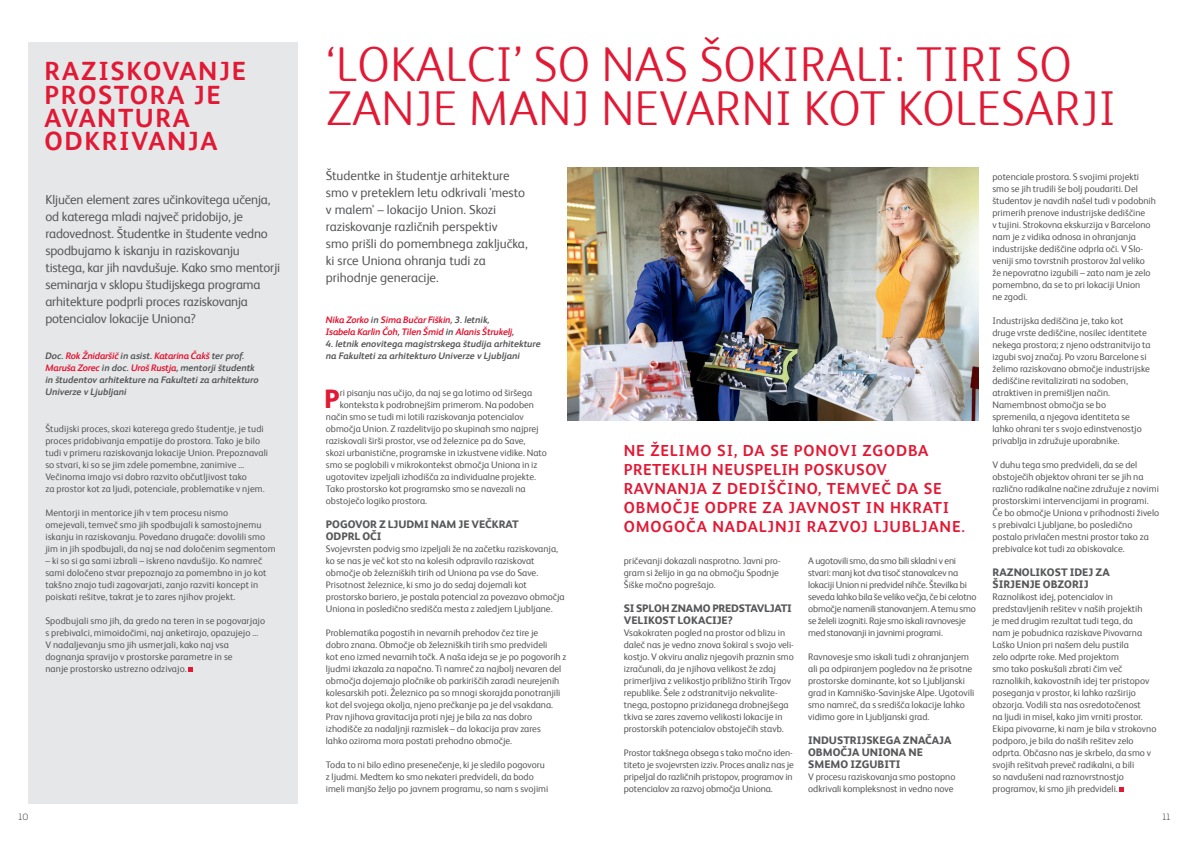
<style>
.page{position:relative;width:1191px;height:842px;background:#fff}
.page>*{position:absolute;margin:0;border:0;box-sizing:border-box;transform-origin:0 0}
.t1{font:300 49px/44.1px "HEINEKEN Core";letter-spacing:.01em;color:#e21935}
.t2{font:800 26.8px "HEINEKEN Core";color:#e21935}
.t3{font:700 26.4px/23.4px "HEINEKEN Core";letter-spacing:.06em;color:#e21935}
.t4{font:700 16px/19px "HEINEKEN Core";letter-spacing:.05em;color:#e21935}
.t5{font:13px/17px "HEINEKEN Core";letter-spacing:-.015em;color:#57585a}
.t6{font:800 11px/12px "HEINEKEN Core";color:#57585a}
.t7{font:800 11px/12px "HEINEKEN Core";letter-spacing:-.02em;color:#57585a}
.t8{font:9.5px/12px "HEINEKEN Core";color:#57585a}
.t9{font:9.5px/12px "HEINEKEN Core";letter-spacing:-.02em;color:#57585a}
.t10{font:italic 700 9.5px/12px "HEINEKEN Core";color:#57585a}
.t11{font:italic 700 9.5px/12px "HEINEKEN Core";letter-spacing:-.02em;color:#e21935}
.t12{font:300 9px "Intro";color:#231f20}
.s1{color:#e21935}
.s2{color:#57585a}
</style>
<div class="page">
<div style="left:28px;top:43px;width:270px;height:761px;background:#e6e7e9"></div>
<svg style="left:189px;top:667px;width:4px;height:5px"></svg>
<img style="left:567px;top:167px;width:411px;height:253px">
<svg style="left:1119px;top:787px;width:5px;height:5px"></svg>
<h3 class="t3" style="left:45px;top:58px;width:203px">RAZISKOVANJE<br>PROSTORA JE<br>AVANTURA<br>ODKRIVANJA</h3>
<p class="t5" style="left:45px;top:190px;width:236px">Ključen element zares učinkovitega učenja, od katerega mladi največ pridobijo, je radovednost. Študentke in študente vedno spodbujamo k iskanju in raziskovanju tistega, kar jih navdušuje. Kako smo mentorji seminarja v sklopu študijskega programa arhitekture podprli proces raziskovanja potencialov lokacije Uniona?</p>
<p class="t10" style="left:45px;top:349px;width:215px">Doc. <span class="s1">Rok Žnidaršič</span> in asist. <span class="s1">Katarina Čakš</span> ter prof.<br><span class="s1">Maruša Zorec</span> in doc. <span class="s1">Uroš Rustja</span>, mentorji študentk in študentov arhitekture na Fakulteti za arhitekturo Univerze v Ljubljani</p>
<p class="t8" style="left:45px;top:422px;width:224px">Študijski proces, skozi katerega gredo študentje, je tudi proces pridobivanja empatije do prostora. Tako je bilo tudi v primeru raziskovanja lokacije Union. Prepoznavali so stvari, ki so se jim zdele pomembne, zanimive … Večinoma imajo vsi dobro razvito občutljivost tako<br>za prostor kot za ljudi, potenciale, problematike v njem.</p>
<p class="t8" style="left:45px;top:506px;width:232px">Mentorji in mentorice jih v tem procesu nismo<br>omejevali, temveč smo jih spodbujali k samostojnemu iskanju in raziskovanju. Povedano drugače: dovolili smo jim in jih spodbujali, da naj se nad določenim segmentom</p>
<p class="t8" style="left:45px;top:554px;width:223px">– ki so si ga sami izbrali – iskreno navdušijo. Ko namreč sami določeno stvar prepoznajo za pomembno in jo kot takšno znajo tudi zagovarjati, zanjo razviti koncept in poiskati rešitve, takrat je to zares njihov projekt.</p>
<p class="t8" style="left:45px;top:614px;width:221px">Spodbujali smo jih, da gredo na teren in se pogovarjajo s prebivalci, mimoidočimi, naj anketirajo, opazujejo … V nadaljevanju smo jih usmerjali, kako naj vsa dognanja spravijo v prostorske parametre in se<br>nanje prostorsko ustrezno odzivajo.</p>
<h1 class="t1" style="left:327px;top:39px;width:790px">‘LOKALCI’ SO NAS ŠOKIRALI: TIRI SO<br>ZANJE MANJ NEVARNI KOT KOLESARJI</h1>
<h3 class="t5" style="left:326px;top:166px;width:203px">Študentke in študentje arhitekture smo v preteklem letu odkrivali 'mesto v malem' – lokacijo Union. Skozi raziskovanje različnih perspektiv<br>smo prišli do pomembnega zaključka, ki srce Uniona ohranja tudi za prihodnje generacije.</h3>
<p class="t11" style="left:326px;top:313px;width:190px">Nika Zorko <span class="s2">in</span> Sima Bučar Fiškin<span class="s2">, 3. letnik,<br></span>Isabela Karlin Čoh<span class="s2">,</span> Tilen Šmid <span class="s2">in</span> Alanis Štrukelj<span class="s2">,</span></p>
<p class="t10" style="left:326px;top:337px;width:216px">4. letnik enovitega magistrskega študija arhitekture na Fakulteti za arhitekturo Univerze v Ljubljani</p>
<h2 class="t2" style="left:324px;top:378px;width:17px">P</h2>
<p class="t8" style="left:340px;top:386px;width:194px">ri pisanju nas učijo, da naj se ga lotimo od širšega</p>
<p class="t8" style="left:340px;top:398px;width:196px">konteksta k podrobnejšim primerom. Na podoben</p>
<p class="t8" style="left:326px;top:410px;width:199px">način smo se tudi mi lotili raziskovanja potencialov</p>
<p class="t8" style="left:326px;top:422px;width:214px">območja Union. Z razdelitvijo po skupinah smo najprej</p>
<p class="t8" style="left:326px;top:434px;width:201px">raziskovali širši prostor, vse od železnice pa do Save,</p>
<p class="t8" style="left:326px;top:446px;width:222px">skozi urbanistične, programske in izkustvene vidike. Nato</p>
<p class="t8" style="left:326px;top:458px;width:213px">smo se poglobili v mikrokontekst območja Uniona in iz</p>
<p class="t8" style="left:326px;top:470px;width:212px">ugotovitev izpeljali izhodišča za individualne projekte.</p>
<p class="t8" style="left:326px;top:482px;width:201px">Tako prostorsko kot programsko smo se navezali na</p>
<p class="t8" style="left:326px;top:494px;width:103px">obstoječo logiko prostora.</p>
<p class="t6" style="left:326px;top:517px;width:194px">POGOVOR Z LJUDMI NAM JE VEČKRAT<br>ODPRL OČI</p>
<p class="t8" style="left:326px;top:542px;width:240px">Svojevrsten podvig smo izpeljali že na začetku raziskovanja, ko se nas je več kot sto na kolesih odpravilo raziskovat območje ob železniških tirih od Uniona pa vse do Save.<br>Prisotnost železnice, ki smo jo do sedaj dojemali kot prostorsko bariero, je postala potencial za povezavo območja Uniona in posledično središča mesta z zaledjem Ljubljane.</p>
<p class="t8" style="left:326px;top:626px;width:242px">Problematika pogostih in nevarnih prehodov čez tire je<br>dobro znana. Območje ob železniških tirih smo predvideli<br>kot eno izmed nevarnih točk. A naša ideja se je po pogovorih z ljudmi izkazala za napačno. Ti namreč za najbolj nevaren del območja dojemajo pločnike ob parkiriščih zaradi neurejenih kolesarskih poti. Železnico pa so mnogi skorajda ponotranjili kot del svojega okolja, njeno prečkanje pa je del vsakdana.<br>Prav njihova gravitacija proti njej je bila za nas dobro izhodišče za nadaljnji razmislek – da lokacija prav zares<br>lahko oziroma mora postati prehodno območje.</p>
<p class="t8" style="left:326px;top:758px;width:224px">Toda to ni bilo edino presenečenje, ki je sledilo pogovoru z ljudmi. Medtem ko smo nekateri predvideli, da bodo imeli manjšo željo po javnem programu, so nam s svojimi</p>
<h3 class="t4" style="left:624px;top:440px;width:342px">NE ŽELIMO SI, DA SE PONOVI ZGODBA PRETEKLIH NEUSPELIH POSKUSOV RAVNANJA Z DEDIŠČINO, TEMVEČ DA SE OBMOČJE ODPRE ZA JAVNOST IN HKRATI OMOGOČA NADALJNJI RAZVOJ LJUBLJANE.</h3>
<p class="t8" style="left:624px;top:554px;width:158px">pričevanji dokazali nasprotno. Javni pro&shy;gram si želijo in ga na območju Spodnje<br>Šiške močno pogrešajo.</p>
<p class="t7" style="left:624px;top:601px;width:170px">SI SPLOH ZNAMO PREDSTAVLJATI<br>VELIKOST LOKACIJE?</p>
<p class="t8" style="left:624px;top:626px;width:172px">Vsakokraten pogled na prostor od blizu in daleč nas je vedno znova šokiral s svojo veli&shy;kostjo. V okviru analiz njegovih praznin smo izračunali, da je njihova velikost že zdaj primerljiva z velikostjo približno štirih Trgov republike. Šele z odstranitvijo nekvalite&shy;tnega, postopno prizidanega drobnejšega tkiva se zares zavemo velikosti lokacije in prostorskih potencialov obstoječih stavb.</p>
<p class="t8" style="left:624px;top:746px;width:172px">Prostor takšnega obsega s tako močno iden&shy;titeto je svojevrsten izziv. Proces analiz nas je pripeljal do različnih pristopov, programov in potencialov za razvoj območja Uniona.</p>
<p class="t9" style="left:808px;top:554px;width:170px">A ugotovili smo, da smo bili skladni v eni stvari: manj kot dva tisoč stanovalcev na lokaciji Union ni predvidel nihče. Številka bi seveda lahko bila še veliko večja, če bi celotno območje namenili stanovanjem. A temu smo se želeli izogniti. Raje smo iskali ravnovesje med stanovanji in javnimi programi.</p>
<p class="t8" style="left:808px;top:650px;width:168px">Ravnovesje smo iskali tudi z ohranjanjem ali pa odpiranjem pogledov na že prisotne prostorske dominante, kot so Ljubljanski grad in Kamniško-Savinjske Alpe. Ugotovili smo namreč, da s središča lokacije lahko vidimo gore in Ljubljanski grad.</p>
<p class="t6" style="left:808px;top:733px;width:145px">INDUSTRIJSKEGA ZNAČAJA<br>OBMOČJA UNIONA NE<br>SMEMO IZGUBITI</p>
<p class="t8" style="left:808px;top:770px;width:149px">V procesu raziskovanja smo postopno odkrivali kompleksnost in vedno nove</p>
<p class="t8" style="left:992px;top:170px;width:165px">potenciale prostora. S svojimi projekti smo se jih trudili še bolj poudariti. Del študentov je navdih našel tudi v podobnih primerih prenove industrijske dediščine<br>v tujini. Strokovna ekskurzija v Barcelono nam je z vidika odnosa in ohranjanja industrijske dediščine odprla oči. V Slo&shy;veniji smo tovrstnih prostorov žal veliko že nepovratno izgubili – zato nam je zelo pomembno, da se to pri lokaciji Union<br>ne zgodi.</p>
<p class="t8" style="left:992px;top:314px;width:160px">Industrijska dediščina je, tako kot<br>druge vrste dediščine, nosilec identitete nekega prostora; z njeno odstranitvijo ta izgubi svoj značaj. Po vzoru Barcelone si želimo raziskovano območje industrijske dediščine revitalizirati na sodoben, atraktiven in premišljen način.<br>Namembnost območja se bo spremenila, a njegova identiteta se lahko ohrani ter s svojo edinstvenostjo privablja in združuje uporabnike.</p>
<p class="t8" style="left:992px;top:458px;width:168px">V duhu tega smo predvideli, da se del obstoječih objektov ohrani ter se jih na različno radikalne načine združuje z novimi prostorskimi intervencijami in programi.<br>Če bo območje Uniona v prihodnosti živelo s prebivalci Ljubljane, bo posledično postalo privlačen mestni prostor tako za prebivalce kot tudi za obiskovalce.</p>
<p class="t6" style="left:992px;top:565px;width:119px">RAZNOLIKOST IDEJ ZA<br>ŠIRJENJE OBZORIJ</p>
<p class="t8" style="left:992px;top:590px;width:165px">Raznolikost idej, potencialov in predstavljenih rešitev v naših projektih<br>je med drugim rezultat tudi tega, da<br>nam je pobudnica raziskave Pivovarna Laško Union pri našem delu pustila<br>zelo odprte roke. Med projektom<br>smo tako poskušali zbrati čim več raznolikih, kakovostnih idej ter pristopov poseganja v prostor, ki lahko razširijo obzorja. Vodili sta nas osredotočenost<br>na ljudi in misel, kako jim vrniti prostor.<br>Ekipa pivovarne, ki nam je bila v strokovno podporo, je bila do naših rešitev zelo odprta. Občasno nas je skrbelo, da smo v svojih rešitvah preveč radikalni, a bili<br>so navdušeni nad raznovrstnostjo programov, ki smo jih predvideli.</p>
<p class="t12" style="left:19px;top:812px;width:11px">10</p>
<p class="t12" style="left:1162px;top:812px;width:9px">11</p>
</div>
